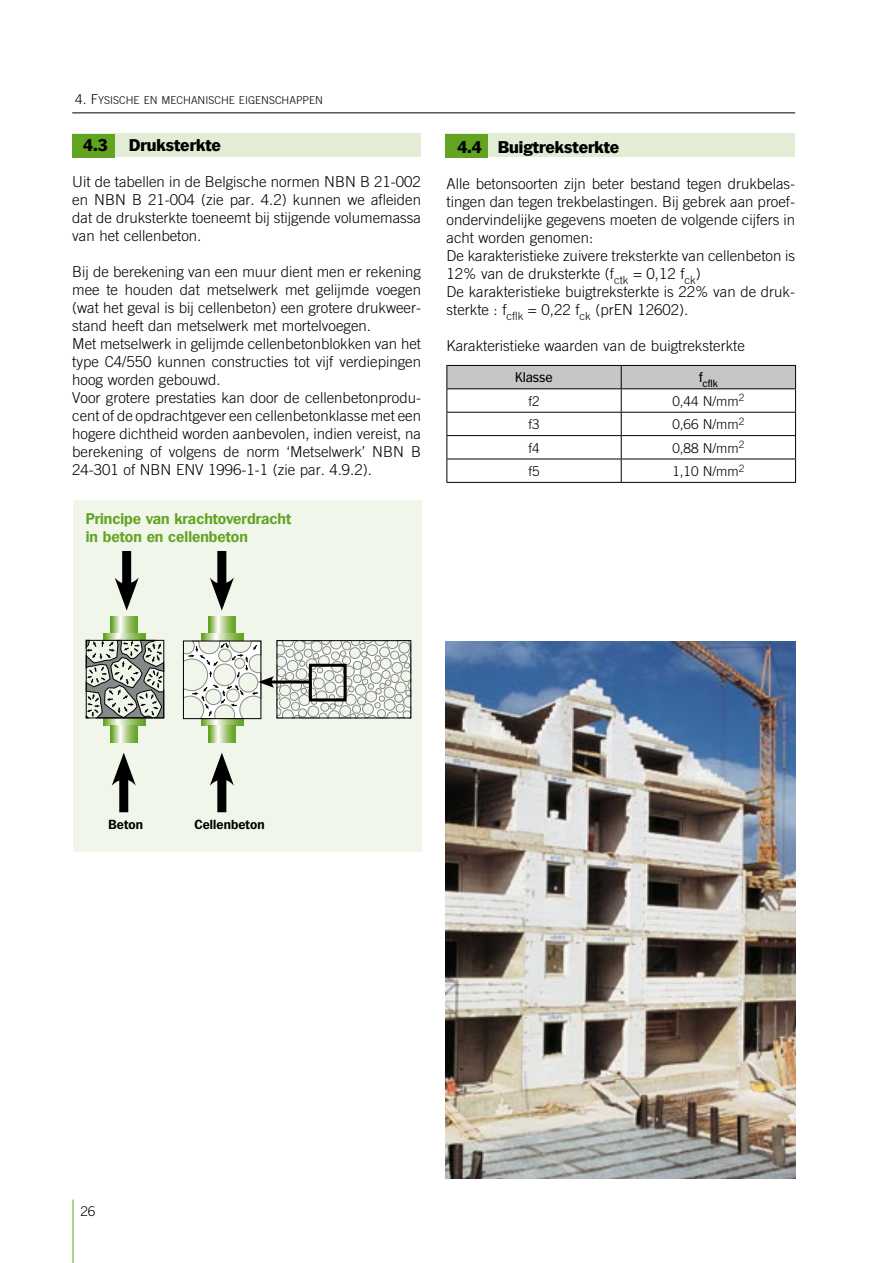
<style>
.page{position:relative;width:893px;height:1263px;background:#fff}
.page>*{position:absolute;margin:0;border:0;box-sizing:border-box;transform-origin:0 0}
.t1{font:800 16.5px "Plymouth";color:#000}
.t2{font:300 15px/18px "Trade Gothic";color:#000}
.t3{font:700 15px/18px "Plymouth";color:#62a422}
.t4{font:300 13.5px "Trade Gothic";color:#000}
.t5{font:13.5px "Plymouth";color:#000}
.t6{font:700 12.75px "Plymouth";letter-spacing:.01em;color:#000}
.t7{font:300 10.8px "Trade Gothic";color:#000}
.t8{font:10.2px "Plymouth";color:#000}
.s1{font-size:13.5px}
</style>
<div class="page">
<div style="left:72px;top:134px;width:348px;height:23px;background:#e3edd5"></div>
<div style="left:72px;top:134px;width:43px;height:23px;background:#62a422"></div>
<div style="left:445px;top:134px;width:350px;height:23px;background:#e3edd5"></div>
<div style="left:445px;top:134px;width:43px;height:23px;background:#62a422"></div>
<hr style="left:72px;top:113px;width:723px;height:1px;background:#000">
<svg style="left:446px;top:365px;width:350px;height:117px"></svg>
<hr style="left:446px;top:482px;width:175px;height:1px;background:#000">
<hr style="left:621px;top:482px;width:175px;height:1px;background:#000">
<hr style="left:73px;top:1199px;width:1px;height:64px;background:#62a422">
<div style="left:73px;top:501px;width:349px;height:351px;background:#f1f6ea"></div>
<img style="left:445px;top:642px;width:350px;height:536px">
<svg style="left:111px;top:616px;width:27px;height:17px"></svg>
<svg style="left:103px;top:633px;width:43px;height:7px"></svg>
<svg style="left:103px;top:718px;width:42px;height:7px"></svg>
<svg style="left:111px;top:725px;width:27px;height:17px"></svg>
<svg style="left:209px;top:616px;width:26px;height:18px"></svg>
<svg style="left:201px;top:634px;width:42px;height:6px"></svg>
<svg style="left:201px;top:719px;width:42px;height:6px"></svg>
<svg style="left:209px;top:725px;width:26px;height:17px"></svg>
<svg style="left:88px;top:642px;width:74px;height:74px"></svg>
<div style="left:86px;top:640px;width:78px;height:78px;border:1px solid #000"></div>
<div style="left:119px;top:772px;width:9px;height:40px;background:#000"></div>
<svg style="left:112px;top:753px;width:24px;height:33px"></svg>
<div style="left:217px;top:772px;width:9px;height:40px;background:#000"></div>
<svg style="left:210px;top:753px;width:24px;height:33px"></svg>
<div style="left:122px;top:551px;width:9px;height:40px;background:#000"></div>
<svg style="left:115px;top:577px;width:24px;height:34px"></svg>
<div style="left:217px;top:551px;width:9px;height:40px;background:#000"></div>
<svg style="left:210px;top:577px;width:24px;height:34px"></svg>
<svg style="left:183px;top:640px;width:228px;height:79px"></svg>
<p class="t7" style="left:75px;top:93px;width:249px"><span class="s1">4. F</span>ysische en mechanische eigenschappen</p>
<p class="t1" style="left:83px;top:135px;width:27px">4.3</p>
<p class="t1" style="left:129px;top:135px;width:93px">Druksterkte</p>
<p class="t2" style="left:72px;top:172px;width:350px;text-align:justify">Uit de tabellen in de Belgische normen NBN B 21-002 en NBN B 21-004 (zie par. 4.2) kunnen we afleiden dat de druksterkte toeneemt bij stijgende volumemassa van het cellenbeton.</p>
<p class="t2" style="left:72px;top:262px;width:350px">Bij de berekening van een muur dient men er rekening mee te houden dat metselwerk met gelijmde voegen (wat het geval is bij cellenbeton) een grotere drukweer&shy;stand heeft dan metselwerk met mortelvoegen.<br>Met metselwerk in gelijmde cellenbetonblokken van het type C4/550 kunnen constructies tot vijf verdiepingen hoog worden gebouwd.<br>Voor grotere prestaties kan door de cellenbetonprodu&shy;cent of de opdrachtgever een cellenbetonklasse met een hogere dichtheid worden aanbevolen, indien vereist, na berekening of volgens de norm ‘Metselwerk’ NBN B 24-301 of NBN ENV 1996-1-1 (zie par. 4.9.2).</p>
<p class="t3" style="left:86px;top:509px;width:207px">Principe van krachtoverdracht in beton en cellenbeton</p>
<p class="t1" style="left:457px;top:137px;width:164px">4.4 Buigtreksterkte</p>
<p class="t2" style="left:446px;top:174px;width:350px">Alle betonsoorten zijn beter bestand tegen drukbelas&shy;tingen dan tegen trekbelastingen. Bij gebrek aan proef&shy;ondervindelijke gegevens moeten de volgende cijfers in acht worden genomen:<br>De karakteristieke zuivere treksterkte van cellenbeton is 12% van de druksterkte (f<sub>ctk</sub> = 0,12 f<sub>ck</sub>)<br>De karakteristieke buigtreksterkte is 22% van de druk&shy;sterkte : f<sub>cflk</sub> = 0,22 f<sub>ck</sub> (prEN 12602).</p>
<p class="t2" style="left:446px;top:336px;width:300px">Karakteristieke waarden van de buigtreksterkte</p>
<p class="t5" style="left:515px;top:369px;width:39px">Klasse</p>
<p class="t8" style="left:699px;top:377px;width:20px"><sup>f</sup>cflk</p>
<p class="t4" style="left:528px;top:393px;width:13px">f2</p>
<p class="t4" style="left:672px;top:393px;width:74px">0,44 N/mm<sup>2</sup></p>
<p class="t4" style="left:528px;top:416px;width:13px">f3</p>
<p class="t4" style="left:672px;top:416px;width:74px">0,66 N/mm<sup>2</sup></p>
<p class="t4" style="left:528px;top:440px;width:13px">f4</p>
<p class="t4" style="left:672px;top:440px;width:74px">0,88 N/mm<sup>2</sup></p>
<p class="t4" style="left:528px;top:463px;width:13px">f5</p>
<p class="t4" style="left:672px;top:463px;width:74px">1,10 N/mm<sup>2</sup></p>
<p class="t6" style="left:109px;top:817px;width:36px">Beton</p>
<p class="t6" style="left:194px;top:817px;width:72px">Cellenbeton</p>
<p class="t4" style="left:80px;top:1203px;width:9px">26</p>
</div>
